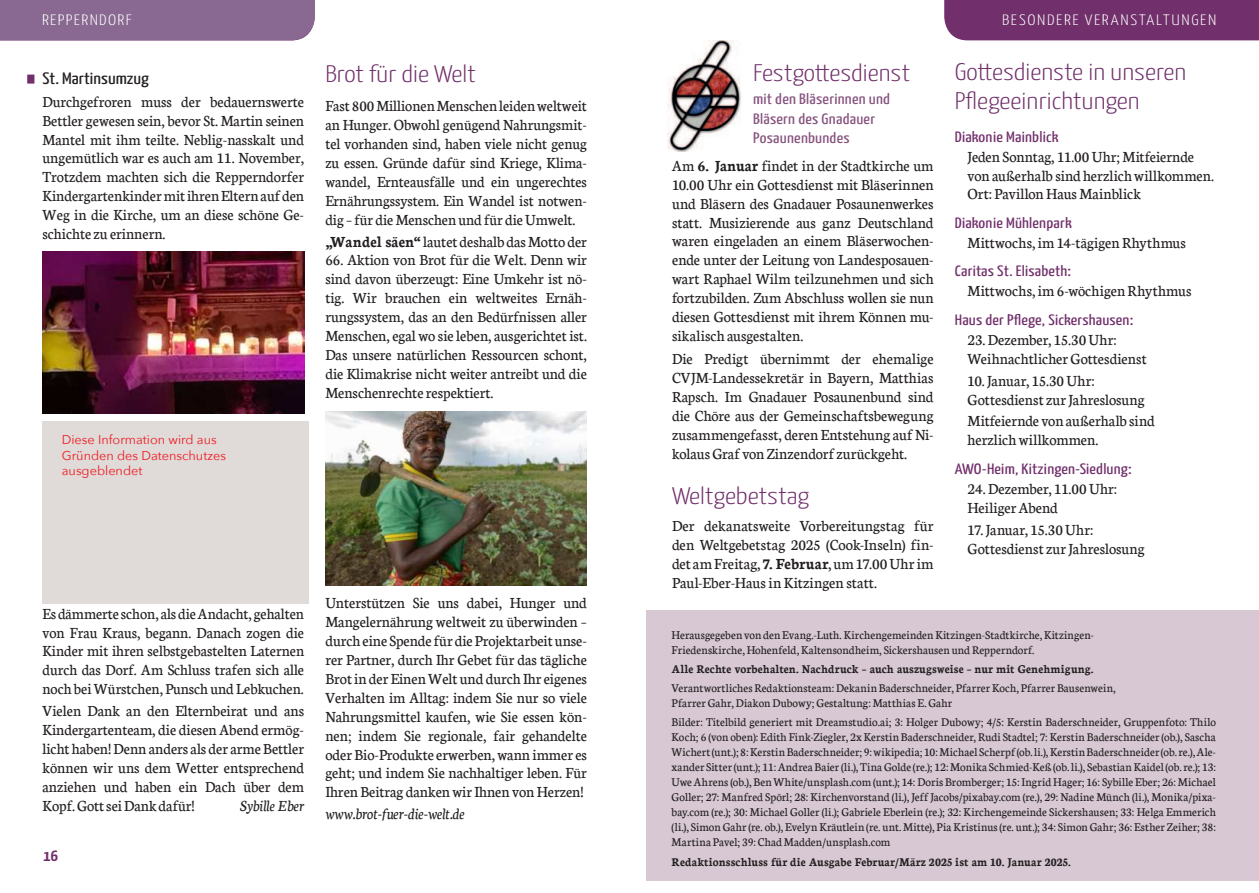
<style>
.page{position:relative;width:1259px;height:893px;background:#fff}
.page>*{position:absolute;margin:0;border:0;box-sizing:border-box;transform-origin:0 0}
.t1{font:300 24px/28.8px "Yanone Kaffeesatz";color:#712f6b;scale:1.2 1}
.t2{font:16.5px/18.9px "Neuton";color:#231f20;text-align:justify;scale:.96 1}
.t3{font:16.5px/18.9px "Neuton";color:#231f20;text-align:justify;scale:.95 1}
.t4{font:16.5px/18.9px "Neuton";color:#231f20;text-align:justify}
.t5{font:italic 16.5px "Neuton";color:#231f20;scale:.96 1}
.t6{font:16.5px "Yanone Kaffeesatz";color:#231f20;scale:1.2 1}
.t7{font:15px "Yanone Kaffeesatz";letter-spacing:.01em;color:#712f6b;scale:1.2 1}
.t8{font:15px/19.5px "Yanone Kaffeesatz";letter-spacing:.015em;color:#86527e;scale:1.2 1}
.t9{font:300 15px "Yanone Kaffeesatz";letter-spacing:.075em;color:#fff;scale:1.2 1}
.t10{font:700 15px "Yanone Kaffeesatz";color:#712f6b;scale:1.2 1}
.t11{font:12.75px/15px "Neuton";letter-spacing:.015em;color:#231f20;scale:.96 1}
.t12{font:700 12.75px "Neuton";letter-spacing:.01em;color:#231f20;scale:.96 1}
.t13{font:12.75px/15.3px "Avenir Next";color:#ee1d23}
.s1{font-weight:700}
.s2{font-size:16.5px}
</style>
<div class="page">
<div style="left:944px;top:0;width:315px;height:40px;background:#712f6b"></div>
<div style="left:0;top:0;width:315px;height:40px;background:#896991"></div>
<div style="left:27px;top:75px;width:7px;height:9px;background:#712f6b"></div>
<img style="left:43px;top:251px;width:261px;height:162px">
<img style="left:325px;top:412px;width:262px;height:173px">
<img style="left:667px;top:40px;width:74px;height:111px">
<div style="left:646px;top:610px;width:613px;height:270px;background:#d7c8d3"></div>
<div style="left:43px;top:421px;width:266px;height:182px;background:#e0dad8"></div>
<p class="t9" style="left:42px;top:9px;width:76px">REPPERNDORF</p>
<p class="t6" style="left:43px;top:66px;width:90px">St. Martinsumzug</p>
<p class="t2" style="left:43px;top:92px;width:274px">Durchgefroren muss der bedauernswerte Bettler gewesen sein, bevor St. Martin seinen Mantel mit ihm teilte. Neblig-nasskalt und ungemütlich war es auch am 11. November, Trotzdem machten sich die Repperndorfer Kindergartenkindermitihren Eltern auf den Weg in die Kirche, um an diese schöne Ge&shy;schichte zu erinnern.</p>
<p class="t13" style="left:62px;top:433px;width:166px">Diese Information wird aus<br>Gründen des Datenschutzes ausgeblendet</p>
<h1 class="t1" style="left:325px;top:58px;width:127px">Brot für die Welt</h1>
<p class="t3" style="left:325px;top:97px;width:277px">Fast 800MillionenMenschen leiden weltweit an Hunger. Obwohl genügend Nahrungsmit&shy;tel vorhanden sind, haben viele nicht genug zu essen. Gründe dafür sind Kriege, Klima&shy;wandel, Ernteausfälle und ein ungerechtes Ernährungssystem. Ein Wandel ist notwen&shy;dig – für die Menschen und für die Umwelt.</p>
<p class="t2" style="left:325px;top:232px;width:274px"><span class="s1">„Wandel säen“</span> lautet deshalb dasMotto der</p>
<p class="t2" style="left:325px;top:251px;width:274px">66. Aktion von Brot für die Welt. Denn wir sind davon überzeugt: Eine Umkehr ist nö&shy;tig. Wir brauchen ein weltweites Ernäh&shy;rungssystem, das an den Bedürfnissen aller Menschen, egal wo sie leben, ausgerichtet ist.<br>Das unsere natürlichen Ressourcen schont, die Klimakrise nicht weiter antreibt und die Menschenrechte respektiert.</p>
<p class="t3" style="left:43px;top:604px;width:277px">Es dämmerte schon, als dieAndacht, gehalten von Frau Kraus, begann. Danach zogen die Kinder mit ihren selbstgebastelten Laternen durch das Dorf. Am Schluss trafen sich alle noch beiWürstchen, Punsch und Lebkuchen.</p>
<p class="t2" style="left:43px;top:701px;width:274px">Vielen Dank an den Elternbeirat und ans Kindergartenteam, die diesen Abend ermög&shy;licht haben! Denn anders als der arme Bettler können wir uns dem Wetter entsprechend anziehen und haben ein Dach über dem Kopf. Gott sei Dank dafür!</p>
<p class="t5" style="left:240px;top:796px;width:69px">Sybille Eber</p>
<p class="t10" style="left:44px;top:849px;width:14px">16</p>
<p class="t2" style="left:325px;top:594px;width:274px">Unterstützen Sie uns dabei, Hunger und Mangelernährung weltweit zu überwinden – durch eine Spende für die Projektarbeit unse&shy;rer Partner, durch Ihr Gebet für das tägliche Brot in der EinenWelt und durchIhr eigenes Verhalten im Alltag: indem Sie nur so viele Nahrungsmittel kaufen, wie Sie essen kön&shy;nen; indem Sie regionale, fair gehandelte oder Bio-Produkte erwerben, wann immer es geht; und indem Sie nachhaltiger leben. Für Ihren Beitrag danken wir Ihnen von Herzen!</p>
<p class="t5" style="left:325px;top:805px;width:146px">www.brot-fuer-die-welt.de</p>
<h1 class="t1" style="left:753px;top:60px;width:132px">Festgottesdienst</h1>
<p class="t8" style="left:753px;top:91px;width:116px">mit den Bläserinnen und<br>Bläsern des Gnadauer<br>Posaunenbundes</p>
<p class="t2" style="left:672px;top:158px;width:274px">Am <span class="s1">6. Januar</span> findet in der Stadtkirche um 10.00 Uhr ein Gottesdienst mit Bläserinnen und Bläsern des Gnadauer Posaunenwerkes statt. Musizierende aus ganz Deutschland waren eingeladen an einem Bläserwochen&shy;ende unter der Leitung von Landesposauen&shy;wart Raphael Wilm teilzunehmen und sich fortzubilden. Zum Abschluss wollen sie nun diesen Gottesdienst mit ihrem Können mu&shy;sikalisch ausgestalten.</p>
<p class="t2" style="left:672px;top:351px;width:274px">Die Predigt übernimmt der ehemalige CVJM-Landessekretär in Bayern, Matthias Rapsch. Im Gnadauer Posaunenbund sind die Chöre aus der Gemeinschaftsbewegung zusammengefasst, deren Entstehung auf Ni&shy;kolaus Graf von Zinzendorf zurückgeht.</p>
<h1 class="t1" style="left:672px;top:483px;width:116px">Weltgebetstag</h1>
<p class="t4" style="left:672px;top:518px;width:263px">Der dekanatsweite Vorbereitungstag für den Weltgebetstag 2025 (Cook-Inseln) fin&shy;det am Freitag, <span class="s1">7. Februar</span>, um 17.00 Uhr im Paul-Eber-Haus in Kitzingen statt.</p>
<p class="t9" style="left:1127px;top:9px;width:76px">REPPERNDORF</p>
<p class="t9" style="left:1002px;top:14px;width:180px">BESONDERE VERANSTALTUNGEN</p>
<h1 class="t1" style="left:955px;top:59px;width:194px">Gottesdienste in unseren<br>P昀氀egeeinrichtungen</h1>
<p class="t7" style="left:955px;top:130px;width:88px">Diakonie Mainblick</p>
<p class="t2" style="left:967px;top:148px;width:258px;text-align:left">Jeden Sonntag, 11.00 Uhr; Mitfeiernde von außerhalb sind herzlich willkommen.<br>Ort: Pavillon Haus Mainblick</p>
<p class="t7" style="left:955px;top:217px;width:99px">Diakonie Mühlenpark</p>
<p class="t2" style="left:967px;top:235px;width:229px">Mittwochs, im 14-tägigen Rhythmus</p>
<p class="t7" style="left:955px;top:265px;width:98px">Caritas St. Elisabeth<span class="s2">:</span></p>
<p class="t2" style="left:967px;top:283px;width:235px">Mittwochs, im 6-wöchigen Rhythmus</p>
<p class="t7" style="left:955px;top:309px;width:150px">Haus der P昀氀ege, Sickershausen<span class="s2">:</span></p>
<p class="t2" style="left:967px;top:332px;width:188px">23. Dezember, 15.30 Uhr:<br>Weihnachtlicher Gottesdienst</p>
<p class="t2" style="left:967px;top:372px;width:186px">10. Januar, 15.30 Uhr:<br>Gottesdienst zur Jahreslosung</p>
<p class="t2" style="left:967px;top:413px;width:196px">Mitfeiernde von außerhalb sind herzlich willkommen.</p>
<p class="t7" style="left:955px;top:458px;width:149px">AWO-Heim, Kitzingen-Siedlung<span class="s2">:</span></p>
<p class="t2" style="left:967px;top:481px;width:157px">24. Dezember, 11.00 Uhr:<br>Heiliger Abend</p>
<p class="t2" style="left:967px;top:521px;width:186px">17. Januar, 15.30 Uhr:<br>Gottesdienst zur Jahreslosung</p>
<p class="t11" style="left:671px;top:628px;width:441px">Herausgegeben von den Evang.-Luth. Kirchengemeinden Kitzingen-Stadtkirche, Kitzingen-<br>Friedenskirche, Hohenfeld, Kaltensondheim, Sickershausen und Repperndorf.</p>
<p class="t12" style="left:671px;top:665px;width:441px">Alle Rechte vorbehalten. Nachdruck – auch auszugsweise – nur mit Genehmigung.</p>
<p class="t11" style="left:671px;top:682px;width:464px">Verantwortliches Redaktionsteam: Dekanin Baderschneider, Pfarrer Koch, Pfarrer Bausenwein,<br>Pfarrer Gahr, Diakon Dubowy; Gestaltung: Matthias E. Gahr</p>
<p class="t11" style="left:671px;top:716px;width:568px;text-align:justify">Bilder: Titelbild generiert mit Dreamstudio.ai; 3: Holger Dubowy; 4/5: Kerstin Baderschneider, Gruppenfoto: Thilo Koch; 6 (von oben): Edith Fink-Ziegler, 2x Kerstin Baderschneider, Rudi Stadtel; 7: Kerstin Baderschneider (ob.), Sascha Wichert (unt.); 8: Kerstin Baderschneider; 9: wikipedia; 10: Michael Scherpf (ob. li.), Kerstin Baderschneider (ob. re.), Ale&shy;xander Sitter (unt.); 11: Andrea Baier (li.), Tina Golde (re.); 12: Monika Schmied-Keß (ob. li.), Sebastian Kaidel (ob. re.); 13:<br>Uwe Ahrens (ob.), Ben White/unsplash.com (unt.); 14: Doris Bromberger; 15: Ingrid Hager; 16: Sybille Eber; 26: Michael Goller; 27: Manfred Spörl; 28: Kirchenvorstand (li.), Jeff Jacobs/pixabay.com (re.), 29: Nadine Münch (li.), Monika/pixa&shy;bay.com (re.); 30: Michael Goller (li.); Gabriele Eberlein (re.); 32: Kirchengemeinde Sickershausen; 33: Helga Emmerich (li.), Simon Gahr (re. ob.), Evelyn Kräutlein (re. unt. Mitte), Pia Kristinus (re. unt.); 34: Simon Gahr; 36: Esther Zeiher; 38:<br>Martina Pavel; 39: Chad Madden/unsplash.com</p>
<p class="t12" style="left:671px;top:857px;width:417px">Redaktionsschluss für die Ausgabe Februar/März 2025 ist am 10. Januar 2025.</p>
</div>
